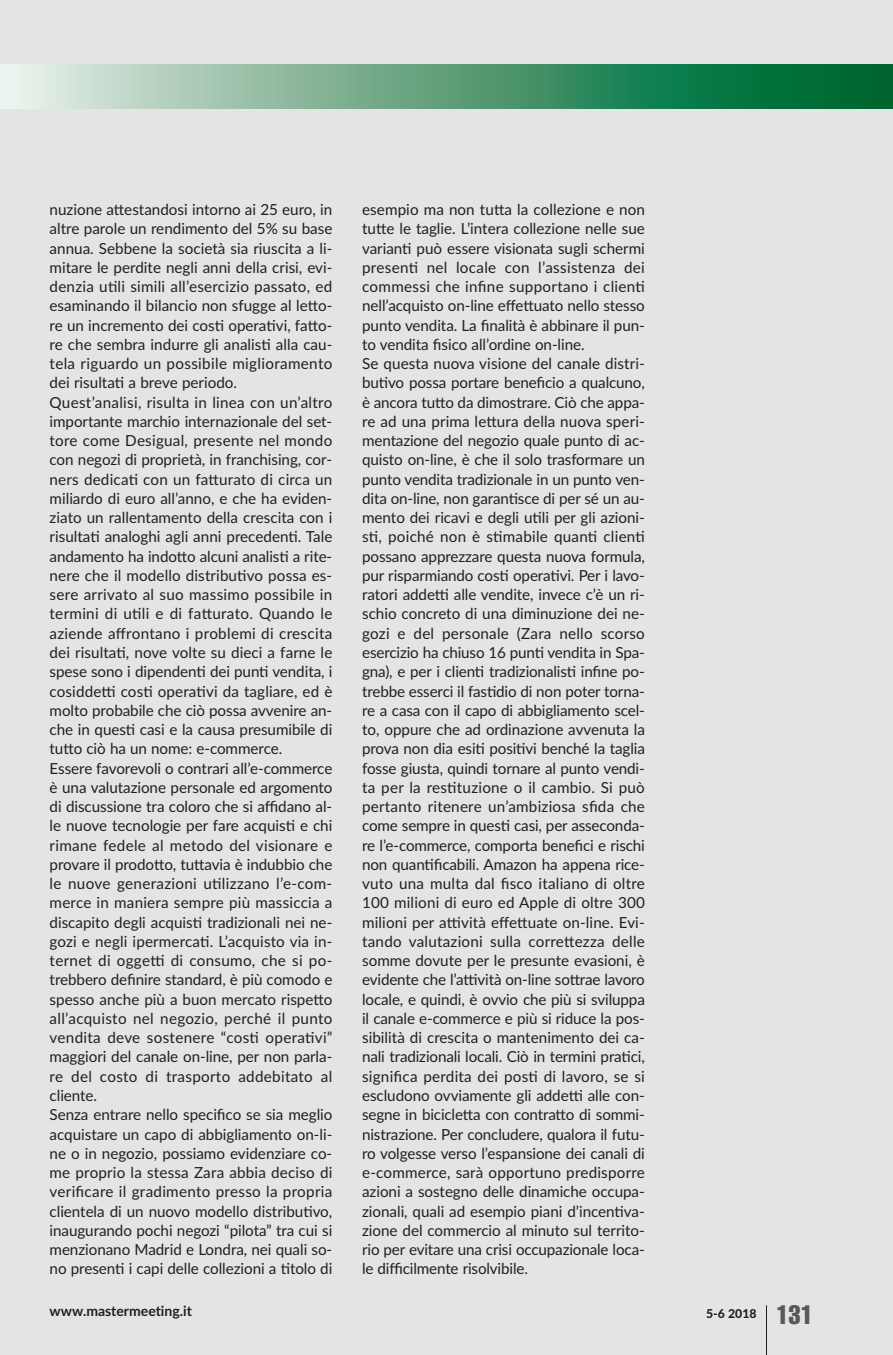
<style>
.page{position:relative;width:893px;height:1355px;background:#fff}
.page>*{position:absolute;margin:0;border:0;box-sizing:border-box;transform-origin:0 0}
.t1{font:15.22px/19.2px "Lato";letter-spacing:-.005em;color:#231f20}
.t2{font:700 14px "Lato";color:#231f20}
.t3{font:800 12.25px "Lato";color:#231f20}
.s1{font-family:"Helvetica";font-weight:400;font-stretch:extra-condensed;font-size:26.25px;color:#57585a}
</style>
<div class="page">
<div style="left:0;top:0;width:893px;height:1354px;background:#e3e4e4"></div>
<hr style="left:766px;top:1305px;width:1px;height:49px;background:#231f20">
<svg style="left:0;top:64px;width:893px;height:44px;background:#60a27f"></svg>
<p class="t1" style="left:50px;top:200px;width:284px">nuzione attestandosi intorno ai 25 euro, in altre parole un rendimento del 5% su base annua. Sebbene la società sia riuscita a li&shy;mitare le perdite negli anni della crisi, evi&shy;denzia utili simili all’esercizio passato, ed esaminando il bilancio non sfugge al letto&shy;re un incremento dei costi operativi, fatto&shy;re che sembra indurre gli analisti alla cau&shy;tela riguardo un possibile miglioramento dei risultati a breve periodo.<br>Quest’analisi, risulta in linea con un’altro importante marchio internazionale del set&shy;tore come Desigual, presente nel mondo con negozi di proprietà, in franchising, cor&shy;ners dedicati con un fatturato di circa un miliardo di euro all’anno, e che ha eviden&shy;ziato un rallentamento della crescita con i risultati analoghi agli anni precedenti. Tale andamento ha indotto alcuni analisti a rite&shy;nere che il modello distributivo possa es&shy;sere arrivato al suo massimo possibile in termini di utili e di fatturato. Quando le aziende affrontano i problemi di crescita dei risultati, nove volte su dieci a farne le spese sono i dipendenti dei punti vendita, i cosiddetti costi operativi da tagliare, ed è molto probabile che ciò possa avvenire an&shy;che in questi casi e la causa presumibile di tutto ciò ha un nome: e-commerce.<br>Essere favorevoli o contrari all’e-commerce è una valutazione personale ed argomento di discussione tra coloro che si affidano al&shy;le nuove tecnologie per fare acquisti e chi rimane fedele al metodo del visionare e provare il prodotto, tuttavia è indubbio che le nuove generazioni utilizzano l’e-com&shy;merce in maniera sempre più massiccia a discapito degli acquisti tradizionali nei ne&shy;gozi e negli ipermercati. L’acquisto via in&shy;ternet di oggetti di consumo, che si po&shy;trebbero definire standard, è più comodo e spesso anche più a buon mercato rispetto all’acquisto nel negozio, perché il punto vendita deve sostenere “costi operativi” maggiori del canale on-line, per non parla&shy;re del costo di trasporto addebitato al cliente.<br>Senza entrare nello specifico se sia meglio acquistare un capo di abbigliamento on-li&shy;ne o in negozio, possiamo evidenziare co&shy;me proprio la stessa Zara abbia deciso di verificare il gradimento presso la propria clientela di un nuovo modello distributivo, inaugurando pochi negozi “pilota” tra cui si menzionano Madrid e Londra, nei quali so&shy;no presenti i capi delle collezioni a titolo di</p>
<p class="t1" style="left:362px;top:200px;width:284px">esempio ma non tutta la collezione e non tutte le taglie. L’intera collezione nelle sue varianti può essere visionata sugli schermi presenti nel locale con l’assistenza dei commessi che infine supportano i clienti nell’acquisto on-line effettuato nello stesso punto vendita. La finalità è abbinare il pun&shy;to vendita fisico all’ordine on-line.<br>Se questa nuova visione del canale distri&shy;butivo possa portare beneficio a qualcuno, è ancora tutto da dimostrare. Ciò che appa&shy;re ad una prima lettura della nuova speri&shy;mentazione del negozio quale punto di ac&shy;quisto on-line, è che il solo trasformare un punto vendita tradizionale in un punto ven&shy;dita on-line, non garantisce di per sé un au&shy;mento dei ricavi e degli utili per gli azioni&shy;sti, poiché non è stimabile quanti clienti possano apprezzare questa nuova formula, pur risparmiando costi operativi. Per i lavo&shy;ratori addetti alle vendite, invece c’è un ri&shy;schio concreto di una diminuzione dei ne&shy;gozi e del personale (Zara nello scorso esercizio ha chiuso 16 punti vendita in Spa&shy;gna), e per i clienti tradizionalisti infine po&shy;trebbe esserci il fastidio di non poter torna&shy;re a casa con il capo di abbigliamento scel&shy;to, oppure che ad ordinazione avvenuta la prova non dia esiti positivi benché la taglia fosse giusta, quindi tornare al punto vendi&shy;ta per la restituzione o il cambio. Si può pertanto ritenere un’ambiziosa sfida che come sempre in questi casi, per asseconda&shy;re l’e-commerce, comporta benefici e rischi non quantificabili. Amazon ha appena rice&shy;vuto una multa dal fisco italiano di oltre 100 milioni di euro ed Apple di oltre 300 milioni per attività effettuate on-line. Evi&shy;tando valutazioni sulla correttezza delle somme dovute per le presunte evasioni, è evidente che l’attività on-line sottrae lavoro locale, e quindi, è ovvio che più si sviluppa il canale e-commerce e più si riduce la pos&shy;sibilità di crescita o mantenimento dei ca&shy;nali tradizionali locali. Ciò in termini pratici, significa perdita dei posti di lavoro, se si escludono ovviamente gli addetti alle con&shy;segne in bicicletta con contratto di sommi&shy;nistrazione. Per concludere, qualora il futu&shy;ro volgesse verso l’espansione dei canali di e-commerce, sarà opportuno predisporre azioni a sostegno delle dinamiche occupa&shy;zionali, quali ad esempio piani d’incentiva&shy;zione del commercio al minuto sul territo&shy;rio per evitare una crisi occupazionale loca&shy;le difficilmente risolvibile.</p>
<p class="t2" style="left:50px;top:1302px;width:144px">www.mastermeeting.it</p>
<p class="t3" style="left:706px;top:1306px;width:108px">5-6 2018 <span class="s1">131</span></p>
</div>
